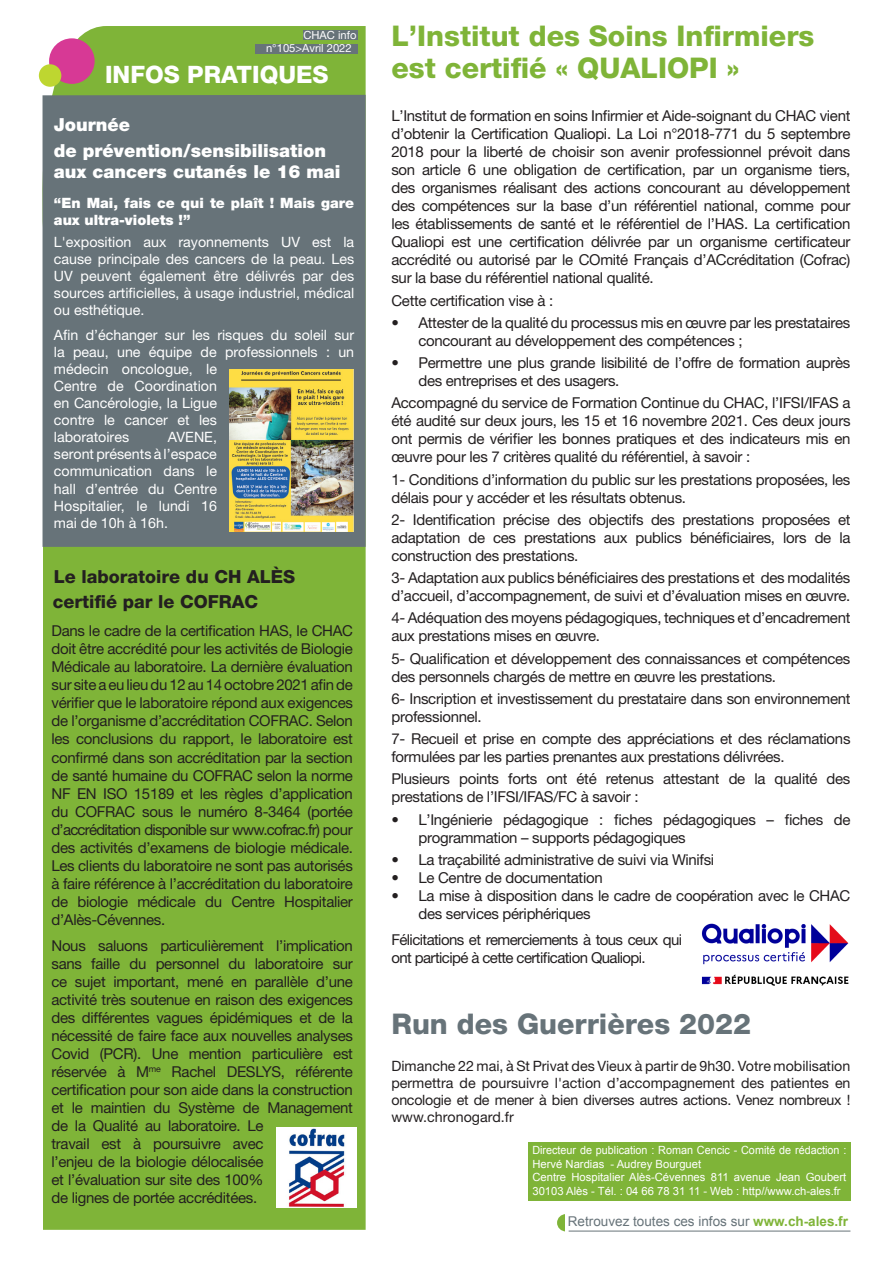
<style>
.page{position:relative;width:893px;height:1263px;background:#fff}
.page>*{position:absolute;margin:0;border:0;box-sizing:border-box;transform-origin:0 0}
.t1{font:800 28.5px/31.5px "Helvetica Neue";color:#7fb438}
.t2{font:800 28.5px "Helvetica Neue";color:#677379}
.t3{font:800 24px "Helvetica Neue";color:#fff}
.t4{font:900 18px/21.6px "Helvetica Neue";color:#fff}
.t5{font:800 18px "Helvetica Neue";color:#231f20}
.t6{font:15px/18px "Helvetica Neue";letter-spacing:-.02em;color:#231f20}
.t7{font:15px/18px "Helvetica Neue";letter-spacing:-.04em;color:#231f20}
.t8{font:14.25px/17.1px "Helvetica Neue";color:#fff;text-align:justify}
.t9{font:14.25px/17.1px "Helvetica Neue";letter-spacing:-.02em;color:#231f20;text-align:justify}
.t10{font:900 14.25px/17.1px "Helvetica Neue";color:#fff}
.t11{font:13.5px "Arial";color:#677379}
.t12{font:11.25px/13.5px "Arial";color:#fff}
.t13{font:11.25px/13.5px "Arial";color:#fff;scale:.96 1}
.t14{font:11.25px "Helvetica Neue";color:#fff}
.s1{font-weight:700;color:#7fb438}
</style>
<div class="page">
<div style="left:38px;top:26px;width:328px;height:1204px;background:#7fb438"></div>
<div style="left:528px;top:1142px;width:322px;height:59px;background:#7fb438"></div>
<div style="left:303px;top:30px;width:55px;height:10px;background:#677379"></div>
<div style="left:255px;top:44px;width:103px;height:9px;background:#677379"></div>
<div style="left:49px;top:38px;width:46px;height:46px;background:#d73995;border-radius:50%"></div>
<div style="left:39px;top:64px;width:22px;height:23px;background:#bed630;border-radius:50%"></div>
<div style="left:43px;top:95px;width:323px;height:452px;background:#677379"></div>
<svg style="left:557px;top:1214px;width:18px;height:17px"></svg>
<div style="left:566px;top:1214px;width:9px;height:17px;background:#fff"></div>
<hr style="left:569px;top:1231px;width:281px;height:1px;background:#677379">
<img style="left:701px;top:923px;width:148px;height:63px">
<img style="left:230px;top:369px;width:123px;height:162px">
<img style="left:276px;top:1127px;width:80px;height:80px">
<p class="t14" style="left:303px;top:28px;width:55px">CHAC info</p>
<p class="t14" style="left:266px;top:42px;width:87px">n°105&gt;Avril 2022</p>
<p class="t3" style="left:105px;top:60px;width:225px">INFOS PRATIQUES</p>
<p class="t4" style="left:54px;top:114px;width:78px">Journée</p>
<p class="t4" style="left:54px;top:139px;width:288px">de prévention/sensibilisation aux cancers cutanés le 16 mai</p>
<p class="t10" style="left:54px;top:194px;width:302px">“En Mai, fais ce qui te plaît ! Mais gare aux ultra-violets !”</p>
<p class="t8" style="left:54px;top:233px;width:302px">L'exposition aux rayonnements UV est la cause principale des cancers de la peau. Les UV peuvent également être délivrés par des sources artificielles, à usage industriel, médical ou esthétique.</p>
<p class="t8" style="left:54px;top:326px;width:302px;text-align:left">Afin d’échanger sur les risques du soleil sur la peau, une équipe de professionnels : un médecin oncologue, le<br>Centre de Coordination<br>en Cancérologie, la Ligue<br>contre le cancer et les<br>laboratoires</p>
<p class="t8" style="left:54px;top:428px;width:165px;text-indent:114px">AVENE, seront présents à l’espace communication dans le hall d’entrée du Centre Hospitalier, le lundi 16 mai de 10h à 16h.</p>
<p class="t5" style="left:54px;top:566px;width:243px">Le laboratoire du CH ALÈS</p>
<p class="t5" style="left:53px;top:591px;width:207px">certifié par le COFRAC</p>
<p class="t6" style="left:51px;top:622px;width:303px;text-align:justify">Dans le cadre de la certification HAS, le CHAC doit être accrédité pour les activités de Biologie Médicale au laboratoire. La dernière évaluation sur site a eu lieu du 12 au 14 octobre 2021 afin de vérifier que le laboratoire répond aux exigences de l’organisme d’accréditation COFRAC. Selon les conclusions du rapport, le laboratoire est confirmé dans son accréditation par la section de santé humaine du COFRAC selon la norme NF EN ISO 15189 et les règles d’application du COFRAC sous le numéro 8-3464 (portée d’accréditation disponible sur www.cofrac.fr) pour des activités d’examens de biologie médicale.<br>Les clients du laboratoire ne sont pas autorisés à faire référence à l’accréditation du laboratoire de biologie médicale du Centre Hospitalier d’Alès-Cévennes.</p>
<p class="t6" style="left:51px;top:936px;width:303px">Nous saluons particulièrement l’implication sans faille du personnel du laboratoire sur ce sujet important, mené en parallèle d’une activité très soutenue en raison des exigences des différentes vagues épidémiques et de la nécessité de faire face aux nouvelles analyses Covid (PCR). Une mention particulière est réservée à M<sup>me</sup> Rachel DESLYS, référente certification pour son aide dans la construction et le maintien du Système de Management de la Qualité au laboratoire. Le<br>travail est à poursuivre avec<br>l’enjeu de la biologie délocalisée<br>et l’évaluation sur site des 100%<br>de lignes de portée accréditées.</p>
<p class="t1" style="left:391px;top:20px;width:424px">L’Institut des Soins Infirmiers est certifié « QUALIOPI »</p>
<p class="t6" style="left:391px;top:107px;width:461px;text-align:justify">L’Institut de formation en soins Infirmier et Aide-soignant du CHAC vient d’obtenir la Certification Qualiopi. La Loi n°2018-771 du 5 septembre 2018 pour la liberté de choisir son avenir professionnel prévoit dans son article 6 une obligation de certification, par un organisme tiers, des organismes réalisant des actions concourant au développement des compétences sur la base d’un référentiel national, comme pour les établissements de santé et le référentiel de l’HAS. La certification Qualiopi est une certification délivrée par un organisme certificateur accrédité ou autorisé par le COmité Français d’ACcréditation (Cofrac) sur la base du référentiel national qualité.</p>
<p class="t6" style="left:391px;top:291px;width:163px">Cette certification vise à :</p>
<p class="t6" style="left:418px;top:313px;width:433px;text-indent:-27px">• Attester de la qualité du processus mis en œuvre par les prestataires concourant au développement des compétences ;</p>
<p class="t6" style="left:418px;top:353px;width:433px;text-indent:-27px">• Permettre une plus grande lisibilité de l’offre de formation auprès des entreprises et des usagers.</p>
<p class="t6" style="left:391px;top:394px;width:461px;text-align:justify">Accompagné du service de Formation Continue du CHAC, l’IFSI/IFAS a été audité sur deux jours, les 15 et 16 novembre 2021. Ces deux jours ont permis de vérifier les bonnes pratiques et des indicateurs mis en œuvre pour les 7 critères qualité du référentiel, à savoir :</p>
<p class="t6" style="left:391px;top:470px;width:460px">1- Conditions d’information du public sur les prestations proposées, les délais pour y accéder et les résultats obtenus.</p>
<p class="t6" style="left:391px;top:510px;width:460px;text-align:justify">2- Identification précise des objectifs des prestations proposées et adaptation de ces prestations aux publics bénéficiaires, lors de la construction des prestations.</p>
<p class="t6" style="left:391px;top:568px;width:460px">3- Adaptation aux publics bénéficiaires des prestations et des modalités d’accueil, d’accompagnement, de suivi et d’évaluation mises en œuvre.</p>
<p class="t6" style="left:391px;top:609px;width:461px">4- Adéquation des moyens pédagogiques, techniques et d’encadrement aux prestations mises en œuvre.</p>
<p class="t6" style="left:391px;top:649px;width:460px">5- Qualification et développement des connaissances et compétences des personnels chargés de mettre en œuvre les prestations.</p>
<p class="t6" style="left:391px;top:689px;width:461px">6- Inscription et investissement du prestataire dans son environnement professionnel.</p>
<p class="t6" style="left:391px;top:729px;width:461px">7- Recueil et prise en compte des appréciations et des réclamations formulées par les parties prenantes aux prestations délivrées.</p>
<p class="t6" style="left:391px;top:770px;width:460px">Plusieurs points forts ont été retenus attestant de la qualité des prestations de l’IFSI/IFAS/FC à savoir :</p>
<p class="t6" style="left:418px;top:810px;width:434px;text-indent:-27px">• L’Ingénierie pédagogique : fiches pédagogiques – fiches de programmation – supports pédagogiques</p>
<p class="t6" style="left:391px;top:850px;width:324px">• La traçabilité administrative de suivi via Winifsi</p>
<p class="t6" style="left:391px;top:868px;width:213px">• Le Centre de documentation</p>
<p class="t6" style="left:418px;top:886px;width:433px;text-indent:-27px">• La mise à disposition dans le cadre de coopération avec le CHAC des services périphériques</p>
<p class="t7" style="left:391px;top:931px;width:292px">Félicitations et remerciements à tous ceux qui ont participé à cette certification Qualiopi.</p>
<p class="t2" style="left:391px;top:1007px;width:361px">Run des Guerrières 2022</p>
<p class="t9" style="left:391px;top:1057px;width:460px">Dimanche 22 mai, à St Privat des Vieux à partir de 9h30. Votre mobilisation permettra de poursuivre l'action d’accompagnement des patientes en oncologie et de mener à bien diverses autres actions. Venez nombreux ! www.chronogard.fr</p>
<p class="t13" style="left:532px;top:1144px;width:329px">Directeur de publication : Roman Cencic - Comité de rédaction :<br>Hervé Nardias - Audrey Bourguet</p>
<p class="t12" style="left:532px;top:1171px;width:315px">Centre Hospitalier Alès-Cévennes 811 avenue Jean Goubert<br>30103 Alès - Tél. : 04 66 78 31 11 - Web : http//www.ch-ales.fr</p>
<p class="t11" style="left:568px;top:1213px;width:282px">Retrouvez toutes ces infos sur <span class="s1">www.ch-ales.fr</span></p>
</div>
